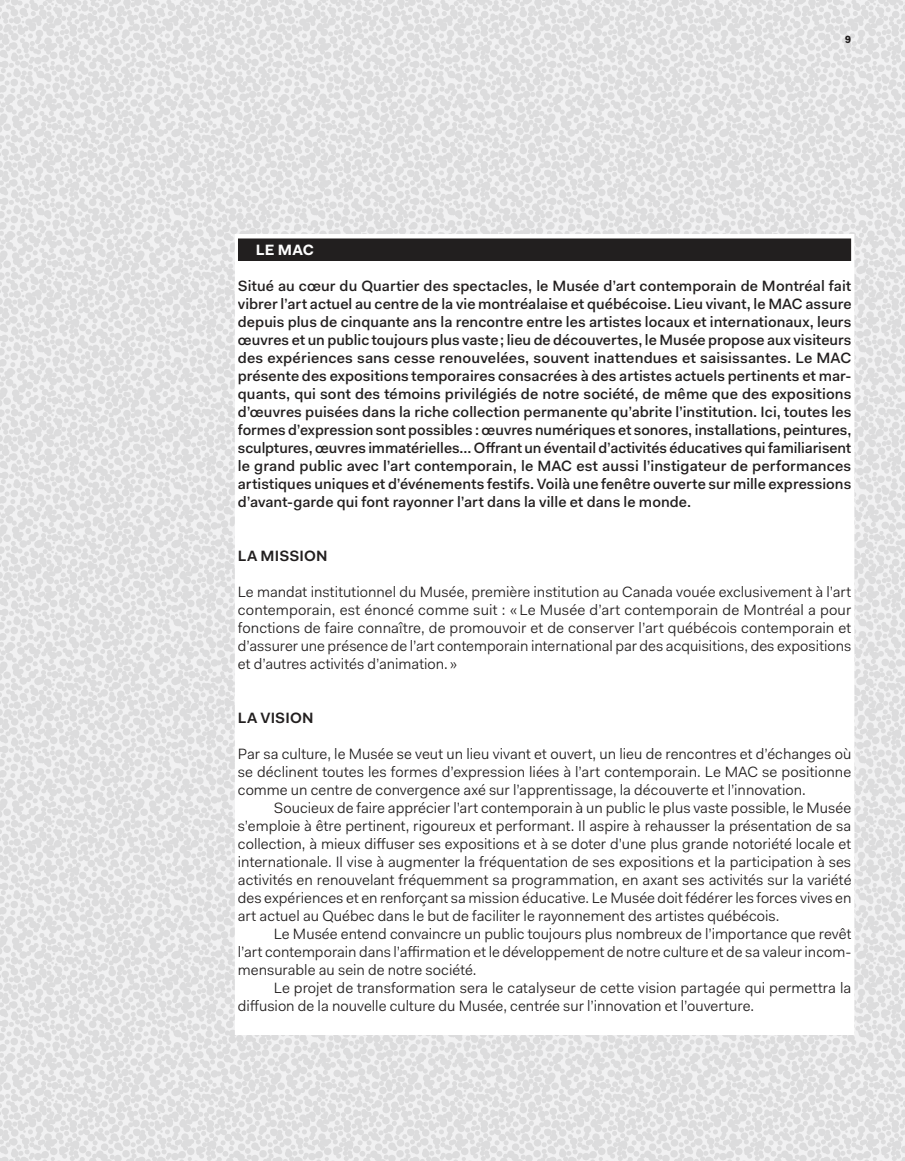
<style>
.page{position:relative;width:905px;height:1161px;background:#fff}
.page>*{position:absolute;margin:0;border:0;box-sizing:border-box;transform-origin:0 0}
.t1{font:15px/18px "Fakt Pro Blond";letter-spacing:.005em;color:#221f1f;text-align:justify}
.t2{font:500 15px/18px "Fakt Pro";letter-spacing:.005em;color:#221f1f;text-align:justify}
.t3{font:600 15px "Fakt Pro";letter-spacing:.01em;color:#221f1f}
.t4{font:700 15px "Fakt Pro";color:#fff}
.t5{font:900 10.5px "Fakt Pro";color:#221f1f}
</style>
<div class="page">
<div style="left:0;top:0;width:904px;height:1161px;background:linear-gradient(to right,#e4e4e5,#e5e5e6)"></div>
<div style="left:236px;top:235px;width:616px;height:798px;background:#fff"></div>
<div style="left:238px;top:238px;width:613px;height:23px;background:#221f1f"></div>
<p class="t5" style="left:845px;top:33px;width:7px">9</p>
<p class="t4" style="left:256px;top:241px;width:60px">LE MAC</p>
<p class="t2" style="left:238px;top:277px;width:615px">Situé au cœur du Quartier des spectacles, le Musée d’art contemporain de Montréal fait vibrer l’art actuel au centre de la vie montréalaise et québécoise. Lieu vivant, le MAC assure depuis plus de cinquante ans la rencontre entre les artistes locaux et internationaux, leurs œuvres et un public toujours plus vaste ; lieu de découvertes, le Musée propose aux visiteurs des expériences sans cesse renouvelées, souvent inattendues et saisissantes. Le MAC présente des expositions temporaires consacrées à des artistes actuels pertinents et mar&shy;quants, qui sont des témoins privilégiés de notre société, de même que des expositions d’œuvres puisées dans la riche collection permanente qu’abrite l’institution. Ici, toutes les formes d’expression sont possibles : œuvres numériques et sonores, installations, peintures, sculptures, œuvres immatérielles... Offrant un éventail d’activités éducatives qui familiarisent le grand public avec l’art contemporain, le MAC est aussi l’instigateur de performances artistiques uniques et d’événements festifs. Voilà une fenêtre ouverte sur mille expressions d’avant-garde qui font rayonner l’art dans la ville et dans le monde.</p>
<p class="t3" style="left:238px;top:547px;width:91px">LA MISSION</p>
<p class="t1" style="left:238px;top:583px;width:615px">Le mandat institutionnel du Musée, première institution au Canada vouée exclusivement à l’art contemporain, est énoncé comme suit : « Le Musée d’art contemporain de Montréal a pour fonctions de faire connaître, de promouvoir et de conserver l’art québécois contemporain et d’assurer une présence de l’art contemporain international par des acquisitions, des expositions et d’autres activités d’animation. »</p>
<p class="t3" style="left:238px;top:709px;width:77px">LA VISION</p>
<p class="t1" style="left:238px;top:745px;width:615px">Par sa culture, le Musée se veut un lieu vivant et ouvert, un lieu de rencontres et d’échanges où se déclinent toutes les formes d’expression liées à l’art contemporain. Le MAC se positionne comme un centre de convergence axé sur l’apprentissage, la découverte et l’innovation.</p>
<p class="t1" style="left:238px;top:799px;width:615px;text-indent:36px">Soucieux de faire apprécier l’art contemporain à un public le plus vaste possible, le Musée s’emploie à être pertinent, rigoureux et performant. Il aspire à rehausser la présentation de sa collection, à mieux diffuser ses expositions et à se doter d’une plus grande notoriété locale et internationale. Il vise à augmenter la fréquentation de ses expositions et la participation à ses activités en renouvelant fréquemment sa programmation, en axant ses activités sur la variété des expériences et en renforçant sa mission éducative. Le Musée doit fédérer les forces vives en art actuel au Québec dans le but de faciliter le rayonnement des artistes québécois.</p>
<p class="t1" style="left:238px;top:925px;width:615px;text-indent:36px">Le Musée entend convaincre un public toujours plus nombreux de l’importance que revêt l’art contemporain dans l’affirmation et le développement de notre culture et de sa valeur incom&shy;mensurable au sein de notre société.</p>
<p class="t1" style="left:238px;top:979px;width:615px;text-indent:36px">Le projet de transformation sera le catalyseur de cette vision partagée qui permettra la diffusion de la nouvelle culture du Musée, centrée sur l’innovation et l’ouverture.</p>
</div>
